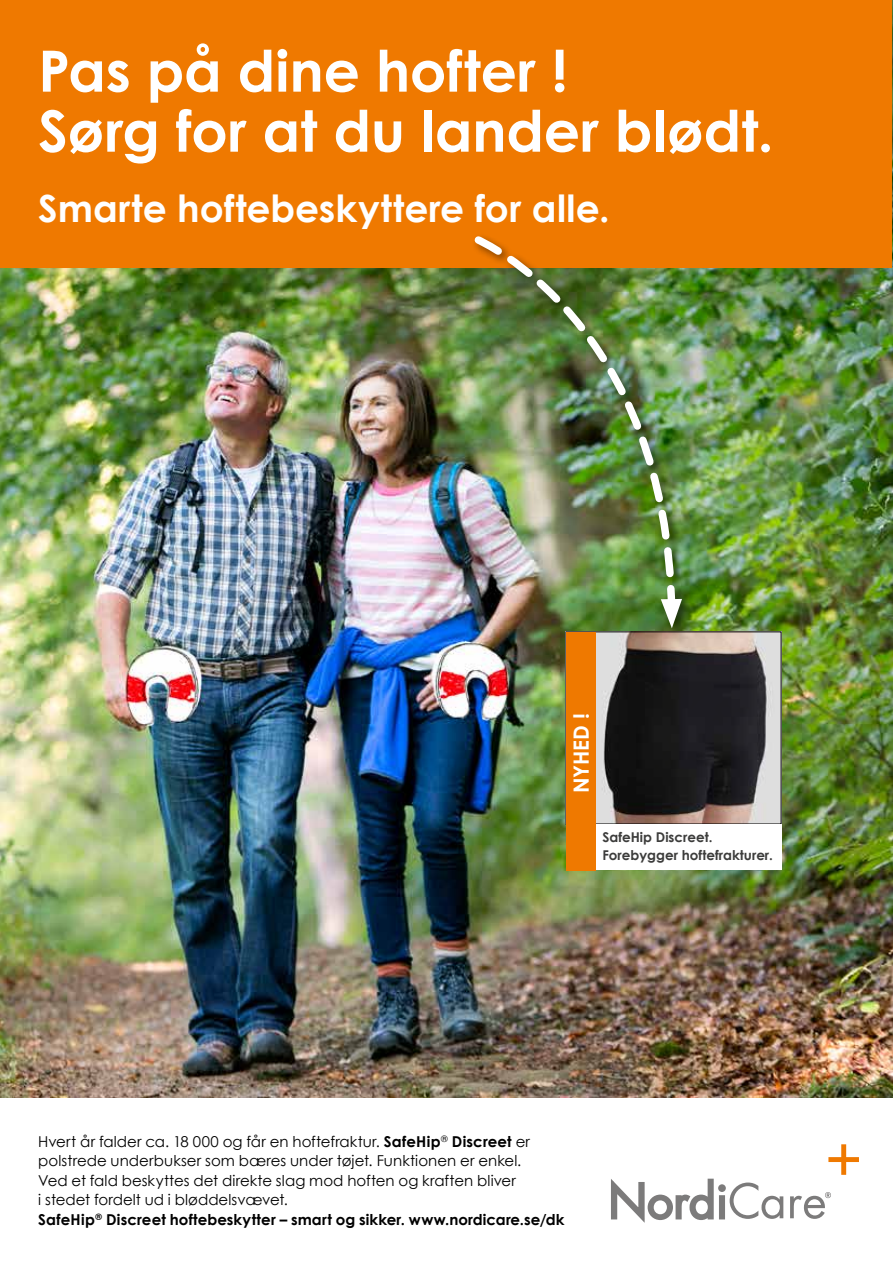
<style>
.page{position:relative;width:893px;height:1263px;background:#fff}
.page>*{position:absolute;margin:0;border:0;box-sizing:border-box;transform-origin:0 0}
.t1{font:700 57px/60px "Century Gothic";color:#fff}
.t2{font:700 37.5px "Century Gothic";letter-spacing:.005em;color:#fff}
.t3{font:700 21px "Century Gothic";color:#fff}
.t4{font:15px/19.5px "Century Gothic";color:#000}
.t5{font:700 13.5px/18px "Century Gothic";color:#3c3c3b}
.s1{font-weight:700}
</style>
<div class="page">
<img style="left:0;top:0;width:893px;height:1097px">
<div style="left:1px;top:0;width:891px;height:268px;background:#ef7900"></div>
<img style="left:596px;top:633px;width:183px;height:189px">
<div style="left:566px;top:632px;width:30px;height:238px;background:#ef7900"></div>
<div style="left:596px;top:824px;width:185px;height:46px;background:#fff"></div>
<div style="left:471px;top:233px;width:222px;height:406px;background:#000;opacity:.5"></div>
<img style="left:471px;top:233px;width:208px;height:386px">
<svg style="left:661px;top:599px;width:21px;height:29px"></svg>
<svg style="left:611px;top:1178px;width:172px;height:45px"></svg>
<svg style="left:828px;top:1144px;width:31px;height:31px"></svg>
<svg style="left:790px;top:1192px;width:41px;height:27px"></svg>
<h1 class="t1" style="left:38px;top:40px;width:737px">Pas på dine hofter !<br>Sørg for at du lander blødt.</h1>
<h2 class="t2" style="left:38px;top:185px;width:573px">Smarte hoftebeskyttere for alle.</h2>
<h3 class="t3" style="left:568px;top:793px;width:82px;rotate:-90deg">NYHED !</h3>
<p class="t5" style="left:602px;top:828px;width:172px">SafeHip Discreet.<br>Forebygger hoftefrakturer.</p>
<p class="t4" style="left:38px;top:1131px;width:528px">Hvert år falder ca. 18 000 og får en hoftefraktur. <span class="s1">SafeHip</span><sup>®</sup> <span class="s1">Discreet</span> er polstrede underbukser som bæres under tøjet. Funktionen er enkel.<br>Ved et fald beskyttes det direkte slag mod hoften og kraften bliver<br>i stedet fordelt ud i bløddelsvævet.<br><span class="s1">SafeHip</span><sup>®</sup> <span class="s1">Discreet hoftebeskytter – smart og sikker. www.nordicare.se/dk</span></p>
</div>
